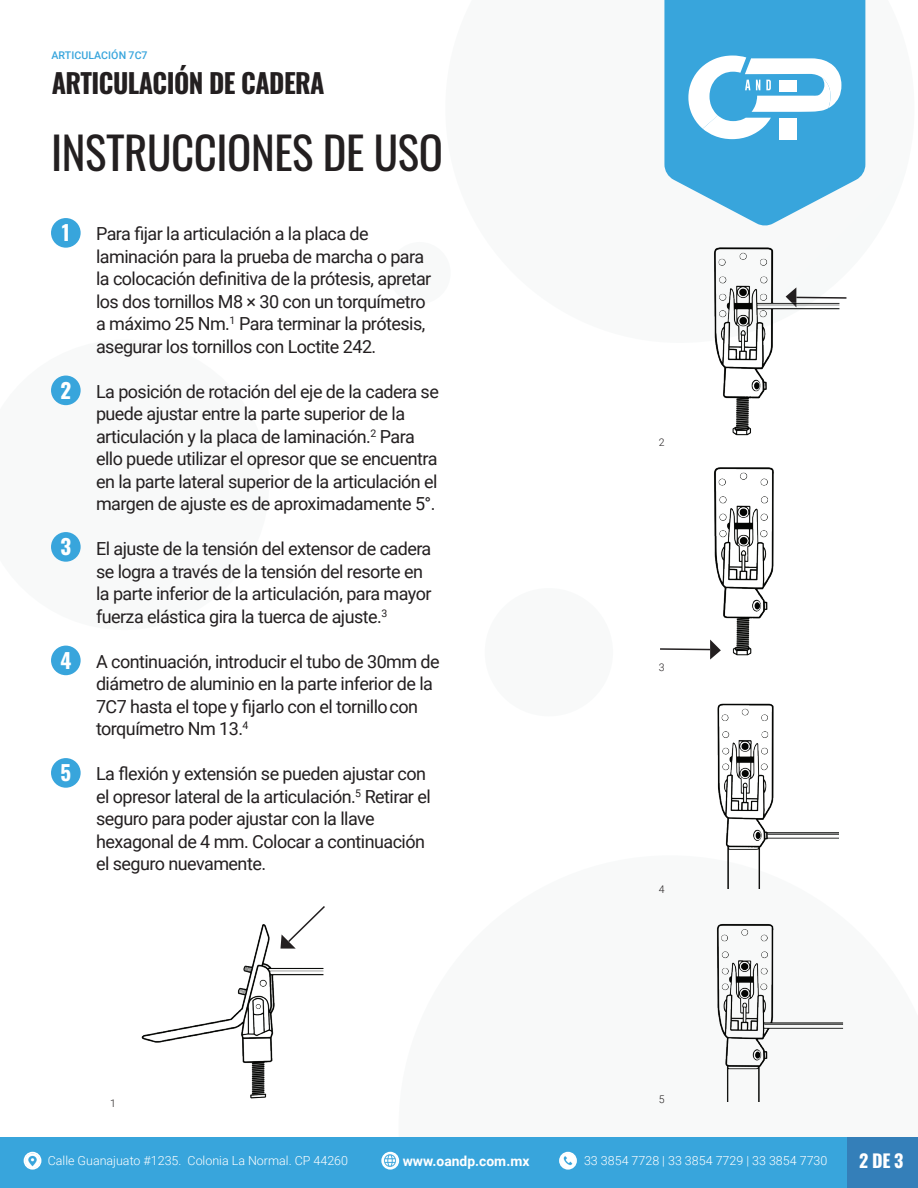
<style>
.page{position:relative;width:918px;height:1188px;background:#fff}
.page>*{position:absolute;margin:0;border:0;box-sizing:border-box;transform-origin:0 0}
.t1{font:45px "Oswald";letter-spacing:-.01em;color:#231f20}
.t2{font:700 27px "Oswald";letter-spacing:-.02em;color:#231f20}
.t3{font:700 20.85px "Oswald";color:#fff}
.t4{font:18px/22.5px "Roboto";letter-spacing:-.03em;color:#231f20}
.t5{font:700 18px "Oswald";color:#fff}
.t6{font:700 13.8px "Roboto";color:#fff}
.t7{font:300 12.45px "Roboto";color:#fff}
.t8{font:500 10.65px "Roboto";letter-spacing:.005em;color:#38a5dc}
.t9{font:300 10.5px "Roboto";color:#231f20}
</style>
<div class="page">
<div style="left:485px;top:588px;width:128px;height:128px;background:#f8f9f9;border-radius:64px"></div>
<div style="left:389px;top:242px;width:62px;height:62px;background:#f8f9f9;border-radius:31px"></div>
<div style="left:0;top:1137px;width:848px;height:51px;background:#38a5dc"></div>
<div style="left:848px;top:1137px;width:70px;height:51px;background:#347fb9"></div>
<svg style="left:664px;top:0;width:201px;height:226px;background:#57b2e0"></svg>
<svg style="left:688px;top:56px;width:153px;height:83px"></svg>
<svg style="left:24px;top:1152px;width:17px;height:18px"></svg>
<img style="left:25px;top:1153px;width:15px;height:15px">
<svg style="left:381px;top:1152px;width:18px;height:18px"></svg>
<div style="left:383px;top:1154px;width:14px;height:14px;background:#f8fcfd;border-radius:50%"></div>
<img style="left:383px;top:1153px;width:15px;height:15px;border-radius:8px">
<svg style="left:559px;top:1152px;width:18px;height:18px"></svg>
<img style="left:560px;top:1153px;width:16px;height:15px;border-radius:8px">
<div style="left:51px;top:218px;width:30px;height:30px;background:#38a5dc;border-radius:50%"></div>
<div style="left:51px;top:376px;width:30px;height:29px;background:#38a5dc;border-radius:50%"></div>
<div style="left:51px;top:532px;width:30px;height:30px;background:#38a5dc;border-radius:50%"></div>
<div style="left:51px;top:646px;width:30px;height:29px;background:#38a5dc;border-radius:50%"></div>
<div style="left:51px;top:758px;width:30px;height:30px;background:#38a5dc;border-radius:50%"></div>
<img style="left:141px;top:924px;width:183px;height:175px">
<img style="left:713px;top:248px;width:132px;height:188px">
<img style="left:710px;top:467px;width:64px;height:189px">
<img style="left:717px;top:703px;width:122px;height:186px">
<img style="left:716px;top:923px;width:128px;height:178px">
<svg style="left:280px;top:906px;width:45px;height:43px"></svg>
<svg style="left:660px;top:640px;width:61px;height:20px"></svg>
<p class="t8" style="left:51px;top:48px;width:98px">ARTICULACIÓN 7C7</p>
<h2 class="t2" style="left:52px;top:69px;width:275px">ARTICULACIÓN DE CADERA</h2>
<h1 class="t1" style="left:51px;top:112px;width:393px">INSTRUCCIONES DE USO</h1>
<p class="t3" style="left:62px;top:222px;width:10px">1</p>
<p class="t3" style="left:60px;top:379px;width:12px">2</p>
<p class="t3" style="left:60px;top:536px;width:12px">3</p>
<p class="t3" style="left:60px;top:649px;width:12px">4</p>
<p class="t3" style="left:61px;top:762px;width:12px">5</p>
<p class="t4" style="left:96px;top:222px;width:337px">Para fijar la articulación a la placa de laminación para la prueba de marcha o para la colocación definitiva de la prótesis, apretar los dos tornillos M8 × 30 con un torquímetro a máximo 25 Nm.<sup>1</sup> Para terminar la prótesis, asegurar los tornillos con Loctite 242.</p>
<p class="t4" style="left:96px;top:379px;width:344px">La posición de rotación del eje de la cadera se puede ajustar entre la parte superior de la articulación y la placa de laminación.<sup>2</sup> Para ello puede utilizar el opresor que se encuentra en la parte lateral superior de la articulación el margen de ajuste es de aproximadamente 5°.</p>
<p class="t4" style="left:96px;top:537px;width:337px">El ajuste de la tensión del extensor de cadera se logra a través de la tensión del resorte en la parte inferior de la articulación, para mayor fuerza elástica gira la tuerca de ajuste.<sup>3</sup></p>
<p class="t4" style="left:96px;top:649px;width:345px">A continuación, introducir el tubo de 30mm de diámetro de aluminio en la parte inferior de la 7C7 hasta el tope y fijarlo con el tornillocon torquímetro Nm 13.<sup>4</sup></p>
<p class="t4" style="left:96px;top:762px;width:336px">La flexión y extensión se pueden ajustar con el opresor lateral de la articulación.<sup>5</sup> Retirar el seguro para poder ajustar con la llave hexagonal de 4 mm. Colocar a continuación el seguro nuevamente.</p>
<p class="t9" style="left:659px;top:435px;width:7px">2</p>
<p class="t9" style="left:659px;top:660px;width:7px">3</p>
<p class="t9" style="left:659px;top:882px;width:7px">4</p>
<p class="t9" style="left:110px;top:1096px;width:7px">1</p>
<p class="t9" style="left:659px;top:1092px;width:7px">5</p>
<p class="t7" style="left:48px;top:1152px;width:302px">Calle Guanajuato #1235. Colonia La Normal. CP 44260</p>
<p class="t6" style="left:403px;top:1151px;width:128px">www.oandp.com.mx</p>
<p class="t7" style="left:584px;top:1152px;width:245px">33 3854 7728 | 33 3854 7729 | 33 3854 7730</p>
<p class="t5" style="left:859px;top:1152px;width:46px">2 DE 3</p>
</div>
